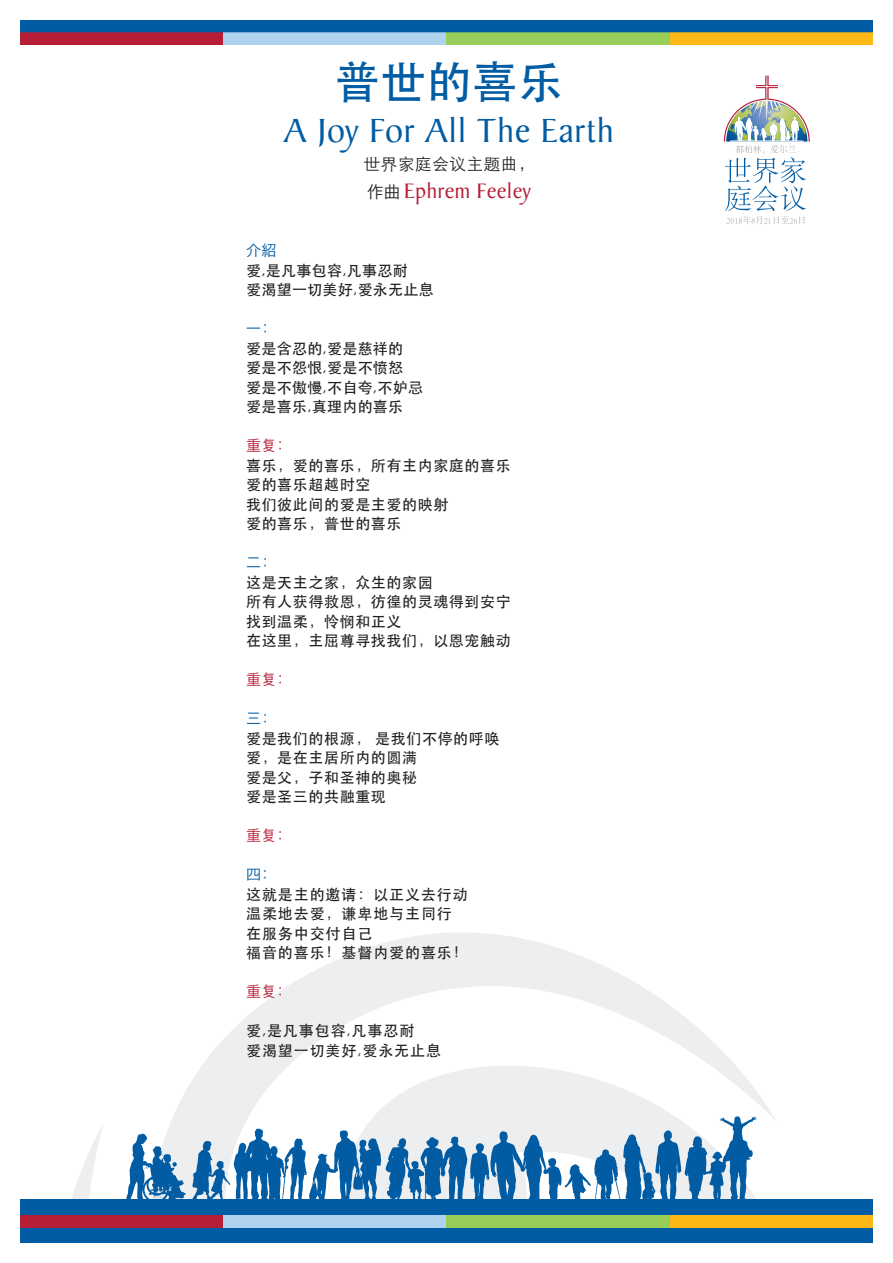
<style>
.page{position:relative;width:893px;height:1263px;background:#fff}
.page>*{position:absolute;margin:0;border:0;box-sizing:border-box;transform-origin:0 0}
.t1{font:45px "ST Heiti";letter-spacing:.02em;color:#015ca3}
.t2{font:36px "Baker Signet";letter-spacing:.02em;color:#015ca3}
.t3{font:22.5px "Baker Signet";letter-spacing:.02em;color:#b61e37}
.t4{font:16.5px "ST Xihei";letter-spacing:.04em;color:#231f20}
.t5{font:15px "ST Heiti";letter-spacing:.04em;color:#231f20}
.t6{font:15px "ST Heiti";letter-spacing:.06em;color:#231f20}
.t7{font:15px "ST Heiti";letter-spacing:.02em;color:#231f20}
.t8{font:15px "Hira Kaku Pro W3";letter-spacing:.02em;color:#b61e37}
.t9{font:15px "Hira Kaku Pro W3";color:#015ca3}
.s1{font-family:"Hira Kaku Pro W3";font-size:16.5px;color:#231f20}
</style>
<div class="page">
<div style="left:0;top:32px;width:223px;height:13px;background:#b61e37"></div>
<div style="left:223px;top:32px;width:236px;height:13px;background:#afd2ef"></div>
<div style="left:446px;top:32px;width:239px;height:13px;background:#98cd59"></div>
<div style="left:670px;top:32px;width:223px;height:13px;background:#fcb814"></div>
<svg style="left:724px;top:76px;width:86px;height:148px"></svg>
<svg style="left:174px;top:932px;width:599px;height:184px"></svg>
<svg style="left:20px;top:1116px;width:853px;height:127px"></svg>
<div style="left:0;top:1215px;width:223px;height:13px;background:#b61e37"></div>
<div style="left:223px;top:1215px;width:236px;height:13px;background:#afd2ef"></div>
<div style="left:446px;top:1215px;width:239px;height:13px;background:#98cd59"></div>
<div style="left:670px;top:1215px;width:223px;height:13px;background:#fcb814"></div>
<div style="left:20px;top:20px;width:853px;height:12px;background:#015ca3"></div>
<div style="left:0;top:0;width:19px;height:1263px;background:#fff"></div>
<div style="left:874px;top:0;width:19px;height:1263px;background:#fff"></div>
<p class="t1" style="left:335px;top:60px;width:230px">普世的喜乐</p>
<p class="t2" style="left:285px;top:111px;width:331px">A Joy For All The Earth</p>
<p class="t4" style="left:364px;top:155px;width:172px">世界家庭会议主题曲，</p>
<p class="t3" style="left:367px;top:178px;width:166px"><span class="s1">作曲</span> Ephrem Feeley</p>
<p class="t9" style="left:246px;top:237px;width:32px">介紹</p>
<p class="t7" style="left:246px;top:263px;width:163px">爱,是凡事包容,凡事忍耐</p>
<p class="t7" style="left:246px;top:282px;width:189px">爱渴望一切美好,爱永无止息</p>
<p class="t9" style="left:246px;top:315px;width:28px">一：</p>
<p class="t7" style="left:246px;top:341px;width:159px">爱是含忍的,爱是慈祥的</p>
<p class="t7" style="left:246px;top:360px;width:159px">爱是不怨恨,爱是不愤怒</p>
<p class="t7" style="left:246px;top:380px;width:178px">爱是不傲慢,不自夸,不妒忌</p>
<p class="t7" style="left:246px;top:399px;width:159px">爱是喜乐,真理内的喜乐</p>
<p class="t8" style="left:246px;top:432px;width:43px">重复：</p>
<p class="t5" style="left:246px;top:458px;width:266px">喜乐，爱的喜乐，所有主内家庭的喜乐</p>
<p class="t5" style="left:246px;top:477px;width:126px">爱的喜乐超越时空</p>
<p class="t5" style="left:246px;top:497px;width:204px">我们彼此间的爱是主爱的映射</p>
<p class="t5" style="left:246px;top:516px;width:157px">爱的喜乐，普世的喜乐</p>
<p class="t9" style="left:246px;top:549px;width:28px">二：</p>
<p class="t5" style="left:246px;top:575px;width:188px">这是天主之家，众生的家园</p>
<p class="t5" style="left:246px;top:594px;width:266px">所有人获得救恩，彷徨的灵魂得到安宁</p>
<p class="t5" style="left:246px;top:614px;width:157px">找到温柔，怜悯和正义</p>
<p class="t5" style="left:246px;top:633px;width:266px">在这里，主屈尊寻找我们，以恩宠触动</p>
<p class="t8" style="left:246px;top:666px;width:43px">重复：</p>
<p class="t9" style="left:246px;top:705px;width:28px">三：</p>
<p class="t5" style="left:246px;top:731px;width:255px">爱是我们的根源， 是我们不停的呼唤</p>
<p class="t5" style="left:246px;top:750px;width:173px">爱，是在主居所内的圆满</p>
<p class="t5" style="left:246px;top:770px;width:173px">爱是父，子和圣神的奥秘</p>
<p class="t5" style="left:246px;top:789px;width:141px">爱是圣三的共融重现</p>
<p class="t8" style="left:246px;top:822px;width:43px">重复：</p>
<p class="t9" style="left:246px;top:861px;width:28px">四：</p>
<p class="t6" style="left:246px;top:887px;width:223px">这就是主的邀请：以正义去行动</p>
<p class="t6" style="left:246px;top:906px;width:207px">温柔地去爱，谦卑地与主同行</p>
<p class="t6" style="left:246px;top:926px;width:128px">在服务中交付自己</p>
<p class="t6" style="left:246px;top:945px;width:223px">福音的喜乐！基督内爱的喜乐！</p>
<p class="t8" style="left:246px;top:978px;width:43px">重复：</p>
<p class="t6" style="left:246px;top:1023px;width:170px">爱,是凡事包容,凡事忍耐</p>
<p class="t6" style="left:246px;top:1043px;width:196px">爱渴望一切美好,爱永无止息</p>
</div>
